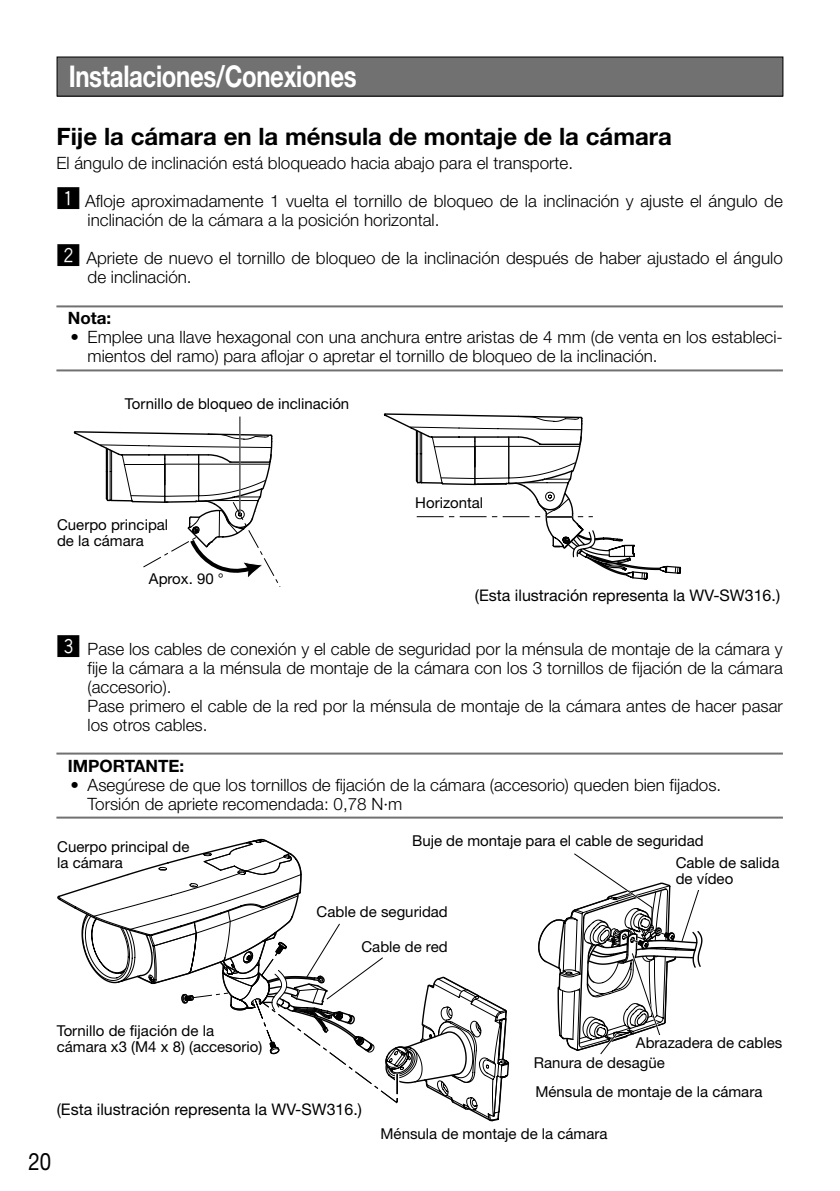
<style>
.page{position:relative;width:840px;height:1191px;background:#fff}
.page>*{position:absolute;margin:0;border:0;box-sizing:border-box;transform-origin:0 0}
.t1{font:700 30px "Helvetica Neue LT Std";letter-spacing:-.015em;color:#fff;scale:.8 1}
.t2{font:700 24px "Helvetica Neue LT Std";color:#000}
.t3{font:24px "Helvetica Neue LT Std";color:#000;scale:.85 1}
.t4{font:300 17px/19px "Helvetica Neue LT Std";color:#000}
.t5{font:700 17px "Helvetica Neue LT Std";color:#000}
.t6{font:16px "Helvetica Neue LT Std";color:#000}
.t7{font:15px/16px "Helvetica Neue LT Std";color:#000}
.s1{font-family:"Gthin Hround";font-weight:400;font-size:24px}
</style>
<div class="page">
<hr style="left:56px;top:305px;width:726px;height:2px;background:#727172">
<hr style="left:56px;top:369px;width:726px;height:2px;background:#727172">
<hr style="left:56px;top:752px;width:726px;height:2px;background:#727172">
<hr style="left:56px;top:816px;width:726px;height:2px;background:#727172">
<hr style="left:239px;top:416px;width:1px;height:98px;background:#000">
<svg style="left:74px;top:430px;width:206px;height:157px"></svg>
<svg style="left:383px;top:413px;width:297px;height:166px"></svg>
<svg style="left:57px;top:839px;width:452px;height:282px"></svg>
<svg style="left:538px;top:853px;width:164px;height:201px"></svg>
<div style="left:675px;top:856px;width:108px;height:34px;background:#fff"></div>
<div style="left:635px;top:1035px;width:153px;height:17px;background:#fff"></div>
<div style="left:57px;top:57px;width:725px;height:39px;background:#727172"></div>
<div style="left:57px;top:57px;width:725px;height:39px;border:1px solid #000"></div>
<h1 class="t1" style="left:69px;top:58px;width:361px">Instalaciones/Conexiones</h1>
<h2 class="t2" style="left:56px;top:121px;width:616px">Fije la cámara en la ménsula de montaje de la cámara</h2>
<p class="t4" style="left:56px;top:153px;width:518px">El ángulo de inclinación está bloqueado hacia abajo para el transporte.</p>
<p class="t4" style="left:88px;top:191px;width:696px;text-indent:-31px"><span class="s1">Z</span> Afloje aproximadamente 1 vuelta el tornillo de bloqueo de la inclinación y ajuste el ángulo de inclinación de la cámara a la posición horizontal.</p>
<p class="t4" style="left:88px;top:248px;width:696px;text-indent:-31px"><span class="s1">X</span> Apriete de nuevo el tornillo de bloqueo de la inclinación después de haber ajustado el ángulo de inclinación.</p>
<p class="t5" style="left:68px;top:308px;width:45px">Nota:</p>
<p class="t4" style="left:88px;top:327px;width:696px;text-indent:-17px">• Emplee una llave hexagonal con una anchura entre aristas de 4 mm (de venta en los estableci&shy;mientos del ramo) para aflojar o apretar el tornillo de bloqueo de la inclinación.</p>
<p class="t7" style="left:125px;top:396px;width:226px">Tornillo de bloqueo de inclinación</p>
<p class="t7" style="left:57px;top:517px;width:113px">Cuerpo principal de la cámara</p>
<p class="t7" style="left:149px;top:570px;width:76px">Aprox. 90 °</p>
<p class="t7" style="left:415px;top:495px;width:70px">Horizontal</p>
<p class="t6" style="left:474px;top:586px;width:306px">(Esta ilustración representa la WV-SW316.)</p>
<p class="t4" style="left:88px;top:638px;width:696px;text-indent:-31px"><span class="s1">C</span> Pase los cables de conexión y el cable de seguridad por la ménsula de montaje de la cámara y fije la cámara a la ménsula de montaje de la cámara con los 3 tornillos de fijación de la cámara (accesorio).<br>Pase primero el cable de la red por la ménsula de montaje de la cámara antes de hacer pasar los otros cables.</p>
<p class="t5" style="left:68px;top:755px;width:118px">IMPORTANTE:</p>
<p class="t4" style="left:88px;top:774px;width:634px;text-indent:-17px">• Asegúrese de que los tornillos de fijación de la cámara (accesorio) queden bien fijados.<br>Torsión de apriete recomendada: 0,78 N·m</p>
<p class="t7" style="left:57px;top:838px;width:134px">Cuerpo principal de la cámara</p>
<p class="t7" style="left:57px;top:1022px;width:207px">Tornillo de fijación de la cámara x3 (M4 x 8) (accesorio)</p>
<p class="t7" style="left:675px;top:829px;width:105px;line-height:22.2px;text-indent:-263px">Buje de montaje para el cable de seguridad<br>Cable de salida</p>
<p class="t7" style="left:675px;top:870px;width:59px">de vídeo</p>
<p class="t7" style="left:316px;top:904px;width:133px">Cable de seguridad</p>
<p class="t7" style="left:361px;top:938px;width:88px">Cable de red</p>
<p class="t7" style="left:533px;top:1033px;width:250px;line-height:19.8px;text-indent:102px">Abrazadera de cables<br>Ranura de desagüe</p>
<p class="t7" style="left:535px;top:1083px;width:228px">Ménsula de montaje de la cámara</p>
<p class="t6" style="left:57px;top:1099px;width:306px">(Esta ilustración representa la WV-SW316.)</p>
<h2 class="t3" style="left:28px;top:1146px;width:28px">20</h2>
<p class="t7" style="left:380px;top:1125px;width:228px">Ménsula de montaje de la cámara</p>
</div>
